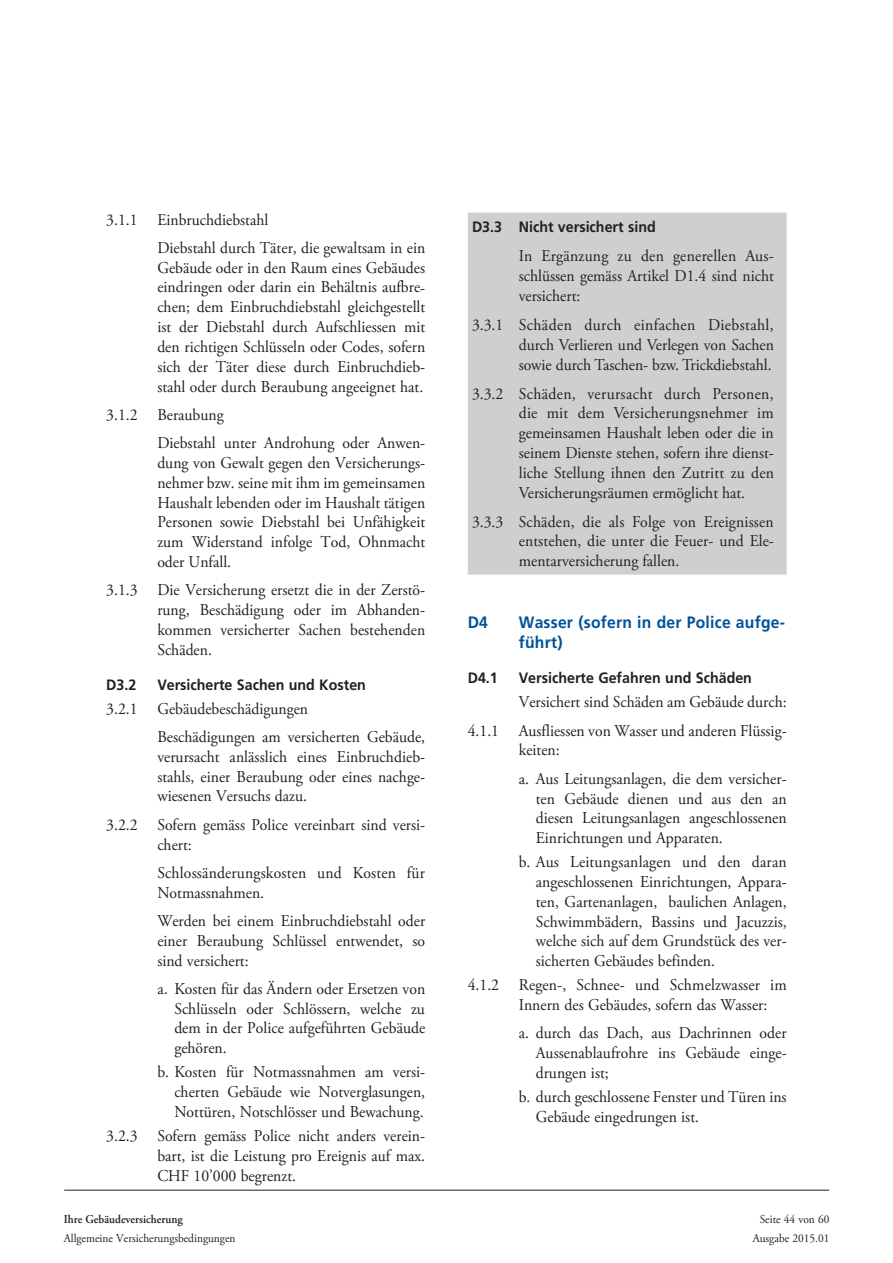
<style>
.page{position:relative;width:893px;height:1263px;background:#fff}
.page>*{position:absolute;margin:0;border:0;box-sizing:border-box;transform-origin:0 0}
.t1{font:16.5px/19.8px "Adobe Garamond Pro";color:#231f20;text-align:justify;scale:.95 1}
.t2{font:700 16.5px/19.8px "Frutiger LT Pro";letter-spacing:.015em;color:#01529a;scale:.95 1}
.t3{font:700 15px "Frutiger LT Pro";color:#231f20;scale:.95 1}
.t4{font:12px/18.6px "Adobe Garamond Pro";color:#231f20;text-align:center;scale:.95 1}
.t5{font:600 12px "Adobe Garamond Pro";color:#231f20;scale:.95 1}
</style>
<div class="page">
<div style="left:468px;top:213px;width:319px;height:362px;background:#cdd0cf"></div>
<hr style="left:64px;top:1190px;width:765px;height:1px;background:#231f20">
<p class="t1" style="left:157px;top:206px;width:284px;line-height:28.3px;text-indent:-51px">3.1.1 Einbruchdiebstahl<br>Diebstahl durch Täter, die gewaltsam in ein</p>
<p class="t1" style="left:157px;top:258px;width:283px">Gebäude oder in den Raum eines Gebäudes eindringen oder darin ein Behältnis aufbre&shy;chen; dem Einbruchdiebstahl gleichgestellt ist der Diebstahl durch Aufschliessen mit den richtigen Schlüsseln oder Codes, sofern sich der Täter diese durch Einbruchdieb&shy;stahl oder durch Beraubung angeeignet hat.</p>
<p class="t1" style="left:157px;top:401px;width:283px;line-height:28.3px;text-indent:-51px">3.1.2 Beraubung<br>Diebstahl unter Androhung oder Anwen-</p>
<p class="t1" style="left:157px;top:453px;width:284px">dung von Gewalt gegen den Versicherungs&shy;nehmer bzw. seine mit ihm im gemeinsamen Haushalt lebenden oder im Haushalt tätigen Personen sowie Diebstahl bei Unfähigkeit zum Widerstand infolge Tod, Ohnmacht oder Unfall.</p>
<p class="t1" style="left:157px;top:581px;width:283px;text-indent:-51px">3.1.3 Die Versicherung ersetzt die in der Zerstö&shy;rung, Beschädigung oder im Abhanden&shy;kommen versicherter Sachen bestehenden Schäden.</p>
<p class="t3" style="left:106px;top:675px;width:33px">D3.2</p>
<p class="t3" style="left:157px;top:675px;width:221px">Versicherte Sachen und Kosten</p>
<p class="t1" style="left:157px;top:695px;width:283px;line-height:28.3px;text-indent:-51px">3.2.1 Gebäudebeschädigungen<br>Beschädigungen am versicherten Gebäude,</p>
<p class="t1" style="left:157px;top:747px;width:283px">verursacht anlässlich eines Einbruchdieb&shy;stahls, einer Beraubung oder eines nachge&shy;wiesenen Versuchs dazu.</p>
<p class="t1" style="left:157px;top:815px;width:283px;text-indent:-51px">3.2.2 Sofern gemäss Police vereinbart sind versi&shy;chert:</p>
<p class="t1" style="left:157px;top:863px;width:283px">Schlossänderungskosten und Kosten für<br>Notmassnahmen.</p>
<p class="t1" style="left:157px;top:911px;width:283px">Werden bei einem Einbruchdiebstahl oder einer Beraubung Schlüssel entwendet, so sind versichert:</p>
<p class="t1" style="left:174px;top:979px;width:266px;text-indent:-17px">a. Kosten für das Ändern oder Ersetzen von Schlüsseln oder Schlössern, welche zu dem in der Police aufgeführten Gebäude gehören.</p>
<p class="t1" style="left:174px;top:1063px;width:266px;text-indent:-17px">b. Kosten für Notmassnahmen am versi&shy;cherten Gebäude wie Notverglasungen, Nottüren, Notschlösser und Bewachung.</p>
<p class="t1" style="left:157px;top:1126px;width:283px;text-indent:-51px">3.2.3 Sofern gemäss Police nicht anders verein&shy;bart, ist die Leistung pro Ereignis auf max.<br>CHF 10’000 begrenzt.</p>
<p class="t5" style="left:64px;top:1212px;width:127px">Ihre Gebäudeversicherung</p>
<p class="t4" style="left:64px;top:1229px;width:182px">Allgemeine Versicherungsbedingungen</p>
<p class="t3" style="left:472px;top:218px;width:195px">D3.3 Nicht versichert sind</p>
<p class="t1" style="left:519px;top:247px;width:270px">In Ergänzung zu den generellen Aus&shy;schlüssen gemäss Artikel D1.4 sind nicht versichert:</p>
<p class="t1" style="left:519px;top:315px;width:270px;text-indent:-47px">3.3.1 Schäden durch einfachen Diebstahl, durch Verlieren und Verlegen von Sachen sowie durch Taschen- bzw. Trickdiebstahl.</p>
<p class="t1" style="left:519px;top:384px;width:270px;text-indent:-47px">3.3.2 Schäden, verursacht durch Personen, die mit dem Versicherungsnehmer im gemeinsamen Haushalt leben oder die in seinem Dienste stehen, sofern ihre dienst&shy;liche Stellung ihnen den Zutritt zu den Versicherungsräumen ermöglicht hat.</p>
<p class="t1" style="left:519px;top:512px;width:270px;text-indent:-47px">3.3.3 Schäden, die als Folge von Ereignissen entstehen, die unter die Feuer- und Ele&shy;mentarversicherung fallen.</p>
<p class="t2" style="left:468px;top:613px;width:23px">D4</p>
<p class="t2" style="left:519px;top:613px;width:282px">Wasser (sofern in der Police aufge&shy;führt)</p>
<p class="t3" style="left:468px;top:669px;width:33px">D4.1</p>
<p class="t3" style="left:519px;top:669px;width:247px">Versicherte Gefahren und Schäden</p>
<p class="t1" style="left:468px;top:688px;width:337px;line-height:28.3px;text-align:right">Versichert sind Schäden am Gebäude durch:<br>4.1.1 Ausfliessen von Wasser und anderen Flüssig-</p>
<p class="t1" style="left:519px;top:736px;width:283px;line-height:28.3px">keiten:<br>a. Aus Leitungsanlagen, die dem versicher-</p>
<p class="t1" style="left:536px;top:789px;width:266px">ten Gebäude dienen und aus den an diesen Leitungsanlagen angeschlossenen Einrichtungen und Apparaten.</p>
<p class="t1" style="left:536px;top:853px;width:266px;text-indent:-17px">b. Aus Leitungsanlagen und den daran angeschlossenen Einrichtungen, Appara&shy;ten, Gartenanlagen, baulichen Anlagen, Schwimmbädern, Bassins und Jacuzzis, welche sich auf dem Grundstück des ver&shy;sicherten Gebäudes befinden.</p>
<p class="t1" style="left:519px;top:976px;width:283px;text-indent:-51px">4.1.2 Regen-, Schnee- und Schmelzwasser im<br>Innern des Gebäudes, sofern das Wasser:</p>
<p class="t1" style="left:536px;top:1024px;width:266px;text-indent:-17px">a. durch das Dach, aus Dachrinnen oder Aussenablaufrohre ins Gebäude einge&shy;drungen ist;</p>
<p class="t1" style="left:536px;top:1087px;width:266px;text-indent:-17px">b. durch geschlossene Fenster und Türen ins<br>Gebäude eingedrungen ist.</p>
<p class="t4" style="left:753px;top:1210px;width:82px">Seite 44 von 60<br>Ausgabe 2015.01</p>
</div>
